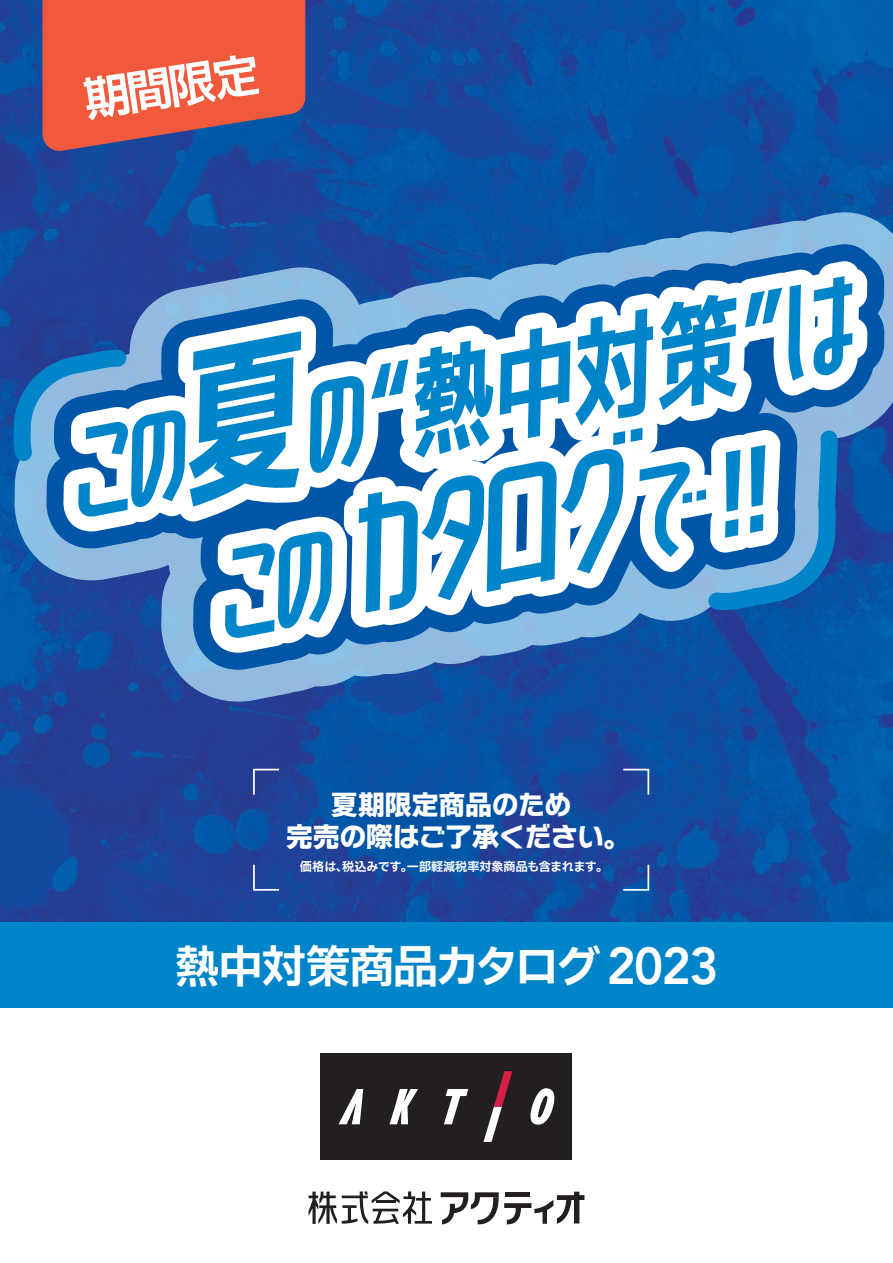
<style>
.page{position:relative;width:893px;height:1263px;background:#fff}
.page>*{position:absolute;margin:0;border:0;box-sizing:border-box;transform-origin:0 0}
.t1{font:700 46.5px "IBM Plex Sans JP";color:#fff}
.t2{font:700 45px "IBM Plex Sans JP";letter-spacing:-.035em;color:#fff}
.t3{font:27.6px "Nitalago Ruika Kyohkan 07";letter-spacing:-.05em;color:#fff}
.t4{font:27.6px "Ruika 07";letter-spacing:-.03em;color:#fff}
.t5{font:700 12.15px "IBM Plex Sans JP";color:#fff}
.s1{font-family:"Nitalago Ruika Kyohkan 07"}
.s2{font-family:"Ruika 07"}
.s3{font-family:"Avenir";font-weight:800;font-size:51.75px}
</style>
<div class="page">
<img style="left:0;top:0;width:893px;height:923px">
<svg style="left:15px;top:212px;width:878px;height:490px"></svg>
<svg style="left:5px;top:243px;width:879px;height:427px"></svg>
<svg style="left:43px;top:0;width:262px;height:152px"></svg>
<div style="left:0;top:923px;width:893px;height:85px;background:#0084ca"></div>
<svg style="left:252px;top:768px;width:29px;height:28px"></svg>
<svg style="left:621px;top:768px;width:29px;height:28px"></svg>
<svg style="left:252px;top:863px;width:29px;height:28px"></svg>
<svg style="left:621px;top:863px;width:29px;height:28px"></svg>
<div style="left:321px;top:1053px;width:251px;height:107px;background:#231f20"></div>
<svg style="left:338px;top:1089px;width:25px;height:35px"></svg>
<svg style="left:389px;top:1089px;width:29px;height:35px"></svg>
<svg style="left:530px;top:1088px;width:25px;height:37px"></svg>
<svg style="left:444px;top:1089px;width:24px;height:35px"></svg>
<svg style="left:483px;top:1071px;width:29px;height:71px"></svg>
<svg style="left:308px;top:1191px;width:124px;height:33px"></svg>
<svg style="left:441px;top:1191px;width:143px;height:34px"></svg>
<h1 class="t1" style="left:78px;top:66px;width:179px;rotate:-9deg">期間限定</h1>
<h3 class="t4" style="left:331px;top:790px;width:243px">夏期限定商品<span class="s1">のため</span></h3>
<h3 class="t3" style="left:286px;top:823px;width:347px"><span class="s2">完売</span>の<span class="s2">際</span>はご<span class="s2">了承</span>ください<span class="s2">。</span></h3>
<p class="t5" style="left:300px;top:857px;width:310px">価格は、税込みです。一部軽減税率対象商品も含まれます。</p>
<h2 class="t2" style="left:175px;top:932px;width:545px">熱中対策商品カタログ <span class="s3">2023</span></h2>
</div>
